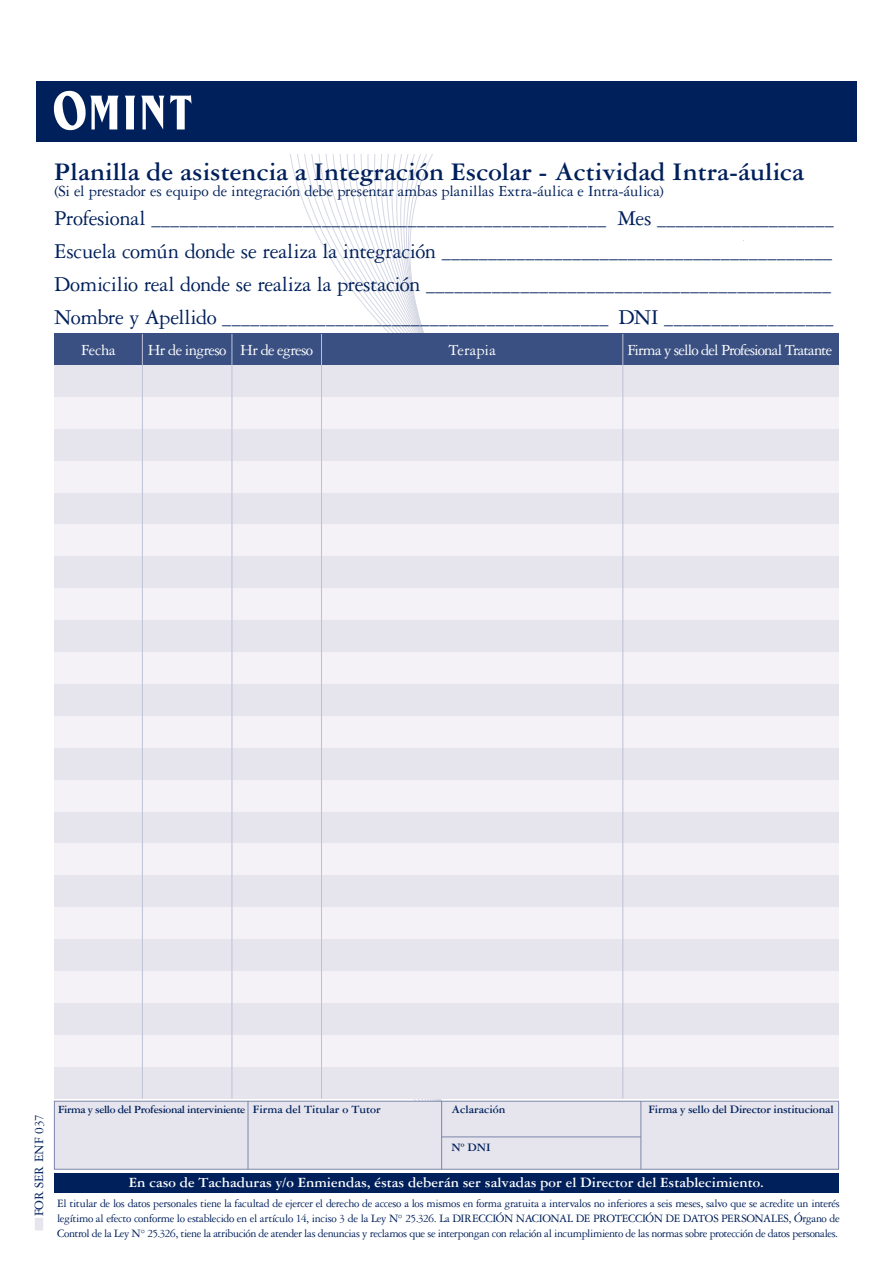
<style>
.page{position:relative;width:893px;height:1263px;background:#fff}
.page>*{position:absolute;margin:0;border:0;box-sizing:border-box;transform-origin:0 0}
.t1{font:700 27px "Garamond Three";color:#00205b}
.t2{font:18px/33px "Garamond Three";color:#00205b}
.t3{font:16.5px "Garamond Three";letter-spacing:-.005em;color:#00205b}
.t4{font:16.5px "Garamond Three";letter-spacing:-.045em;color:#fff}
.t5{font:16.5px "Garamond Three";letter-spacing:.005em;color:#fff}
.t6{font:700 15px "Garamond Three";color:#fff}
.t7{font:13.5px "Garamond Three";letter-spacing:-.01em;color:#00205b}
.t8{font:12px/15px "Garamond Three";letter-spacing:-.035em;color:#00205b;text-align:justify}
.t9{font:700 12px "Garamond Three";letter-spacing:-.02em;color:#00205b}
.t10{font:700 12px "Garamond Three";color:#00205b}
.t11{font:700 11.7px "Garamond Three";letter-spacing:-.035em;color:#00205b}
.s1{font-size:22.5px}
.s2{font-size:12px}
</style>
<div class="page">
<svg style="left:304px;top:155px;width:14px;height:179px"></svg>
<svg style="left:318px;top:155px;width:13px;height:179px"></svg>
<svg style="left:331px;top:155px;width:14px;height:179px"></svg>
<svg style="left:345px;top:155px;width:14px;height:179px"></svg>
<svg style="left:359px;top:155px;width:7px;height:179px"></svg>
<svg style="left:366px;top:155px;width:254px;height:179px"></svg>
<div style="left:36px;top:81px;width:821px;height:61px;background:#00205b"></div>
<svg style="left:53px;top:90px;width:66px;height:41px"></svg>
<svg style="left:125px;top:96px;width:10px;height:33px"></svg>
<svg style="left:141px;top:96px;width:23px;height:33px"></svg>
<svg style="left:170px;top:95px;width:21px;height:34px"></svg>
<div style="left:54px;top:334px;width:785px;height:31px;background:#3a5082"></div>
<div style="left:54px;top:1101px;width:785px;height:68px;background:#e6e5ee;border:1px solid #7d86aa"></div>
<hr style="left:248px;top:1101px;width:1px;height:68px;background:#7d86aa">
<hr style="left:641px;top:1101px;width:1px;height:68px;background:#7d86aa">
<hr style="left:442px;top:1136px;width:199px;height:1px;background:#7d86aa">
<hr style="left:441px;top:1101px;width:1px;height:68px;background:#7d86aa">
<div style="left:54px;top:1174px;width:785px;height:19px;background:#00205b"></div>
<div style="left:54px;top:365px;width:785px;height:32px;background:#e6e5ee"></div>
<div style="left:54px;top:397px;width:785px;height:32px;background:#f4f2f6"></div>
<div style="left:54px;top:429px;width:785px;height:32px;background:#e6e5ee"></div>
<div style="left:54px;top:461px;width:785px;height:32px;background:#f4f2f6"></div>
<div style="left:54px;top:493px;width:785px;height:31px;background:#e6e5ee"></div>
<div style="left:54px;top:524px;width:785px;height:32px;background:#f4f2f6"></div>
<div style="left:54px;top:556px;width:785px;height:32px;background:#e6e5ee"></div>
<div style="left:54px;top:588px;width:785px;height:32px;background:#f4f2f6"></div>
<div style="left:54px;top:620px;width:785px;height:32px;background:#e6e5ee"></div>
<div style="left:54px;top:652px;width:785px;height:32px;background:#f4f2f6"></div>
<div style="left:54px;top:684px;width:785px;height:32px;background:#e6e5ee"></div>
<div style="left:54px;top:716px;width:785px;height:32px;background:#f4f2f6"></div>
<div style="left:54px;top:748px;width:785px;height:32px;background:#e6e5ee"></div>
<div style="left:54px;top:780px;width:785px;height:31px;background:#f4f2f6"></div>
<div style="left:54px;top:811px;width:785px;height:32px;background:#e6e5ee"></div>
<div style="left:54px;top:843px;width:785px;height:32px;background:#f4f2f6"></div>
<div style="left:54px;top:875px;width:785px;height:32px;background:#e6e5ee"></div>
<div style="left:54px;top:907px;width:785px;height:32px;background:#f4f2f6"></div>
<div style="left:54px;top:939px;width:785px;height:32px;background:#e6e5ee"></div>
<div style="left:54px;top:971px;width:785px;height:32px;background:#f4f2f6"></div>
<div style="left:54px;top:1003px;width:785px;height:32px;background:#e6e5ee"></div>
<div style="left:54px;top:1035px;width:785px;height:32px;background:#f4f2f6"></div>
<div style="left:54px;top:1067px;width:785px;height:31px;background:#e6e5ee"></div>
<hr style="left:142px;top:334px;width:1px;height:764px;background:#bec0d5">
<hr style="left:232px;top:334px;width:1px;height:764px;background:#bec0d5">
<hr style="left:321px;top:334px;width:1px;height:764px;background:#bec0d5">
<hr style="left:622px;top:334px;width:1px;height:764px;background:#bec0d5">
<svg style="left:35px;top:1218px;width:8px;height:12px"></svg>
<h1 class="t1" style="left:54px;top:157px;width:751px">Planilla de asistencia a Integración Escolar - Actividad Intra-áulica</h1>
<p class="t2" style="left:54px;top:203px;width:781px"><span class="s1">Profesional</span> ________________________________________________ <span class="s1">Mes</span> ___________________ <span class="s1">Escuela común donde se realiza la integración</span> __________________________________________ <span class="s1">Domicilio real donde se realiza la prestación</span> ___________________________________________ <span class="s1">Nombre y Apellido</span> _________________________________________ <span class="s1">DNI</span> __________________</p>
<h3 class="t3" style="left:54px;top:182px;width:611px">(Si el prestador es equipo de integración debe presentar ambas planillas Extra-áulica e Intra-áulica)</h3>
<h3 class="t4" style="left:81px;top:341px;width:36px">Fecha</h3>
<h3 class="t4" style="left:148px;top:341px;width:167px">Hr de ingreso Hr de egreso</h3>
<h3 class="t5" style="left:449px;top:341px;width:49px">Terapia</h3>
<h3 class="t4" style="left:627px;top:341px;width:206px">Firma y sello del Profesional Tratante</h3>
<p class="t7" style="left:32px;top:1216px;width:104px;rotate:-90deg">FOR SER ENF 037</p>
<p class="t11" style="left:58px;top:1103px;width:324px">Firma y sello del Profesional interviniente <span class="s2">Firma del Titular o Tutor</span></p>
<p class="t10" style="left:451px;top:1103px;width:55px">Aclaración</p>
<p class="t9" style="left:648px;top:1103px;width:187px">Firma y sello del Director institucional</p>
<p class="t9" style="left:451px;top:1140px;width:41px">Nº DNI</p>
<p class="t6" style="left:129px;top:1174px;width:636px">En caso de Tachaduras y/o Enmiendas, éstas deberán ser salvadas por el Director del Establecimiento.</p>
<p class="t8" style="left:57px;top:1196px;width:784px">El titular de los datos personales tiene la facultad de ejercer el derecho de acceso a los mismos en forma gratuita a intervalos no inferiores a seis meses, salvo que se acredite un interés legítimo al efecto conforme lo establecido en el artículo 14, inciso 3 de la Ley N° 25.326. La DIRECCIÓN NACIONAL DE PROTECCIÓN DE DATOS PERSONALES, Órgano de Control de la Ley N° 25.326, tiene la atribución de atender las denuncias y reclamos que se interpongan con relación al incumplimiento de las normas sobre protección de datos personales.</p>
</div>
